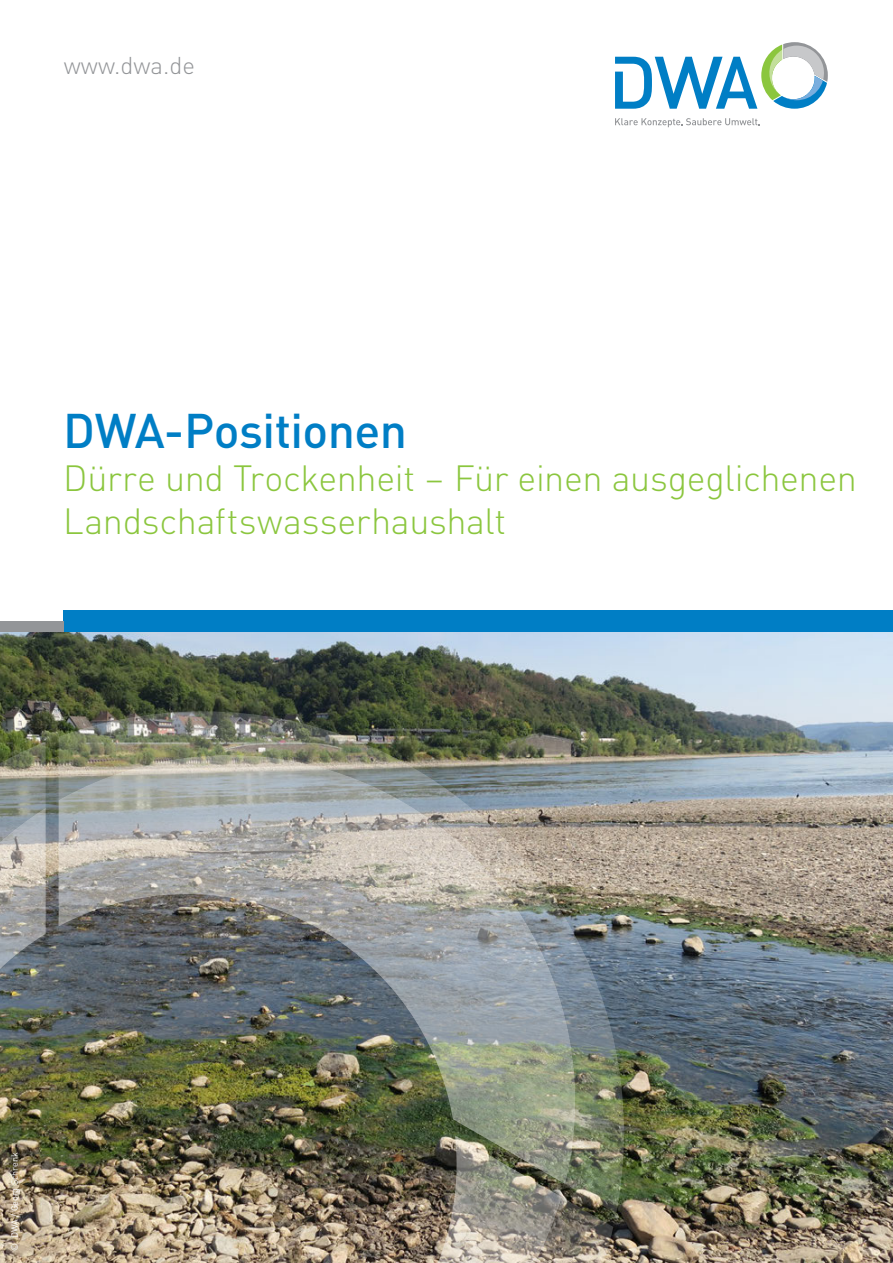
<style>
.page{position:relative;width:893px;height:1263px;background:#fff}
.page>*{position:absolute;margin:0;border:0;box-sizing:border-box;transform-origin:0 0}
.Ü1{font:500 48px "DINOT";letter-spacing:-.01em;color:#007ec5}
.Ü2_Titel{font:300 36px/43.2px "DINOT";letter-spacing:-.01em;color:#8bc63e}
.Einf__Abs{font:300 24px "DINOT";color:#939598}
.t1{font:9px "DINOT";color:#fff}
</style>
<div class="page">
<img style="left:0;top:631px;width:892px;height:631px">
<svg style="left:615px;top:118px;width:144px;height:9px"></svg>
<svg style="left:615px;top:42px;width:212px;height:67px"></svg>
<div style="left:63px;top:610px;width:829px;height:21px;background:#007ec5"></div>
<div style="left:0;top:621px;width:63px;height:10px;background:#939598"></div>
<img style="left:582px;top:711px;width:41px;height:502px">
<img style="left:59px;top:708px;width:523px;height:33px">
<img style="left:0;top:741px;width:613px;height:522px">
<p class="Einf__Abs" style="left:64px;top:47px;width:133px">www.dwa.de</p>
<p class="Ü1" style="left:63px;top:393px;width:345px">DWA-Positionen</p>
<p class="Ü2_Titel" style="left:63px;top:454px;width:794px">Dürre und Trockenheit – Für einen ausgeglichenen<br>Landschaftswasserhaushalt</p>
<p class="t1" style="left:8px;top:1250px;width:100px;rotate:-90deg">© DWA / Georg Schrenk</p>
</div>
